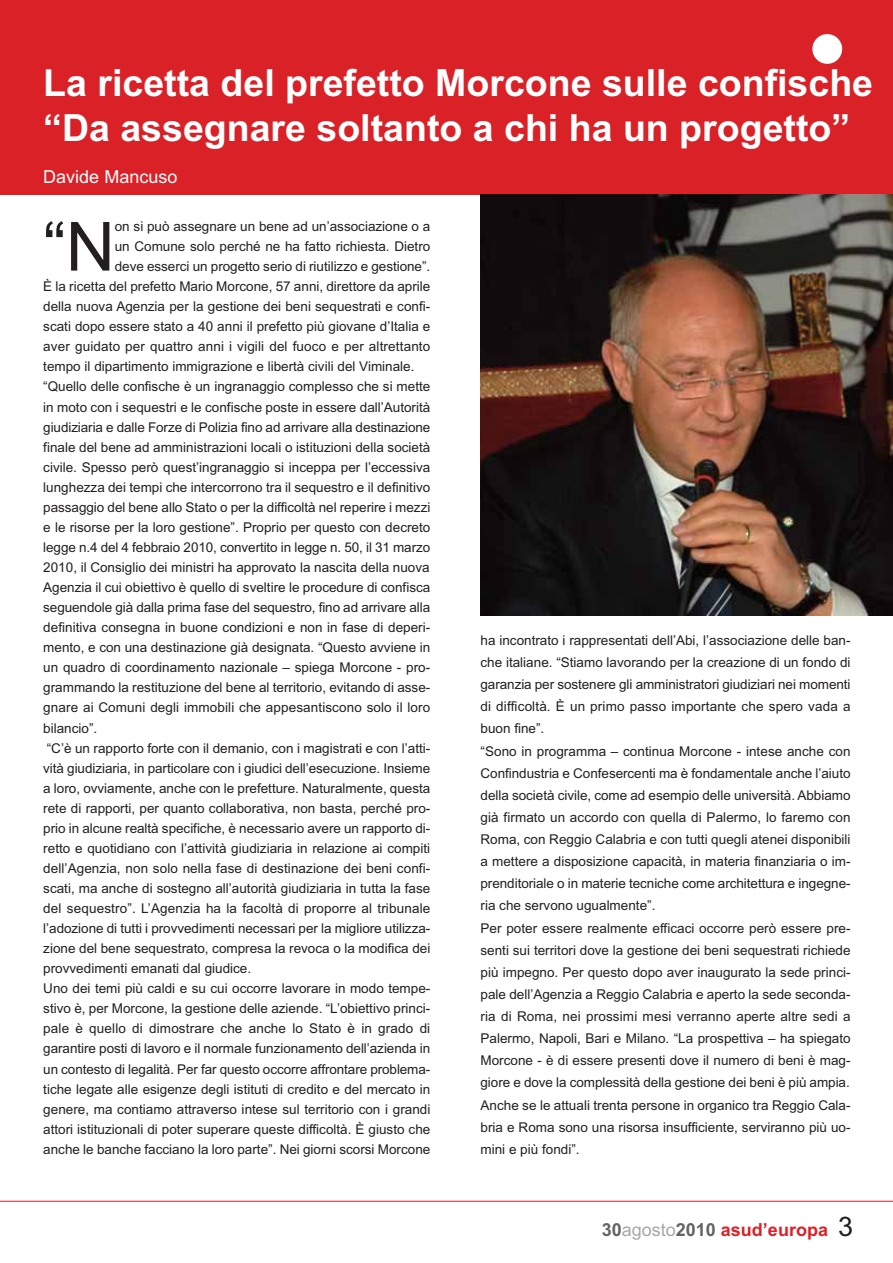
<style>
.page{position:relative;width:893px;height:1263px;background:#fff}
.page>*{position:absolute;margin:0;border:0;box-sizing:border-box;transform-origin:0 0}
.t1{font:67.8px "Arial";color:#231f20}
.t2{font:700 37.5px/45px "Arial";color:#fff}
.t3{font:700 18px "Arial";color:#da2128}
.t4{font:18px "Arial";color:#fff}
.t5{font:13.5px/22px "Arial";color:#231f20}
.s1{color:#656262}
.s2{font-weight:400;color:#a9a7a6}
.s3{font-weight:400;font-size:27px;color:#231f20}
</style>
<div class="page">
<div style="left:0;top:0;width:892px;height:194px;background:#da2128"></div>
<div style="left:812px;top:34px;width:30px;height:30px;background:#fff;border-radius:50%"></div>
<img style="left:480px;top:194px;width:412px;height:421px">
<hr style="left:0;top:1201px;width:892px;height:1px;background:#da2128">
<h2 class="t2" style="left:43px;top:64px;width:831px">La ricetta del prefetto Morcone sulle confische “Da assegnare soltanto a chi ha un progetto”</h2>
<h3 class="t4" style="left:43px;top:170px;width:136px">Davide Mancuso</h3>
<h1 class="t1" style="left:43px;top:222px;width:73px">“N</h1>
<p class="t5" style="left:115px;top:217px;width:317px">on si può assegnare un bene ad un’associazione o a</p>
<p class="t5" style="left:115px;top:237px;width:317px">un Comune solo perché ne ha fatto richiesta. Dietro</p>
<p class="t5" style="left:115px;top:257px;width:317px">deve esserci un progetto serio di riutilizzo e gestione”.</p>
<p class="t5" style="left:43px;top:277px;width:388px">È la ricetta del prefetto Mario Morcone, 57 anni, direttore da aprile</p>
<p class="t5" style="left:43px;top:297px;width:388px">della nuova Agenzia per la gestione dei beni sequestrati e confi-</p>
<p class="t5" style="left:43px;top:317px;width:388px">scati dopo essere stato a 40 anni il prefetto più giovane d’Italia e</p>
<p class="t5" style="left:43px;top:337px;width:388px">aver guidato per quattro anni i vigili del fuoco e per altrettanto</p>
<p class="t5" style="left:43px;top:357px;width:373px">tempo il dipartimento immigrazione e libertà civili del Viminale.</p>
<p class="t5" style="left:43px;top:377px;width:388px">“Quello delle confische è un ingranaggio complesso che si mette</p>
<p class="t5" style="left:43px;top:397px;width:388px">in moto con i sequestri e le confische poste in essere dall’Autorità</p>
<p class="t5" style="left:43px;top:417px;width:388px">giudiziaria e dalle Forze di Polizia fino ad arrivare alla destinazione</p>
<p class="t5" style="left:43px;top:437px;width:388px">finale del bene ad amministrazioni locali o istituzioni della società</p>
<p class="t5" style="left:43px;top:457px;width:388px">civile. Spesso però quest’ingranaggio si inceppa per l’eccessiva</p>
<p class="t5" style="left:43px;top:477px;width:388px">lunghezza dei tempi che intercorrono tra il sequestro e il definitivo</p>
<p class="t5" style="left:43px;top:497px;width:388px">passaggio del bene allo Stato o per la difficoltà nel reperire i mezzi</p>
<p class="t5" style="left:43px;top:517px;width:388px">e le risorse per la loro gestione”. Proprio per questo con decreto</p>
<p class="t5" style="left:43px;top:538px;width:388px">legge n.4 del 4 febbraio 2010, convertito in legge n. 50, il 31 marzo</p>
<p class="t5" style="left:43px;top:558px;width:388px">2010, il Consiglio dei ministri ha approvato la nascita della nuova</p>
<p class="t5" style="left:43px;top:578px;width:388px">Agenzia il cui obiettivo è quello di sveltire le procedure di confisca</p>
<p class="t5" style="left:43px;top:598px;width:388px">seguendole già dalla prima fase del sequestro, fino ad arrivare alla</p>
<p class="t5" style="left:43px;top:618px;width:388px">definitiva consegna in buone condizioni e non in fase di deperi-</p>
<p class="t5" style="left:43px;top:638px;width:388px">mento, e con una destinazione già designata. “Questo avviene in</p>
<p class="t5" style="left:43px;top:658px;width:388px">un quadro di coordinamento nazionale – spiega Morcone - pro-</p>
<p class="t5" style="left:43px;top:678px;width:388px">grammando la restituzione del bene al territorio, evitando di asse-</p>
<p class="t5" style="left:43px;top:698px;width:388px">gnare ai Comuni degli immobili che appesantiscono solo il loro</p>
<p class="t5" style="left:43px;top:718px;width:55px">bilancio”.</p>
<p class="t5" style="left:47px;top:738px;width:385px">“C’è un rapporto forte con il demanio, con i magistrati e con l’atti-</p>
<p class="t5" style="left:43px;top:758px;width:388px">vità giudiziaria, in particolare con i giudici dell’esecuzione. Insieme</p>
<p class="t5" style="left:43px;top:778px;width:388px">a loro, ovviamente, anche con le prefetture. Naturalmente, questa</p>
<p class="t5" style="left:43px;top:798px;width:388px">rete di rapporti, per quanto collaborativa, non basta, perché pro-</p>
<p class="t5" style="left:43px;top:818px;width:388px">prio in alcune realtà specifiche, è necessario avere un rapporto di-</p>
<p class="t5" style="left:43px;top:838px;width:388px">retto e quotidiano con l’attività giudiziaria in relazione ai compiti</p>
<p class="t5" style="left:43px;top:858px;width:388px">dell’Agenzia, non solo nella fase di destinazione dei beni confi-</p>
<p class="t5" style="left:43px;top:879px;width:388px">scati, ma anche di sostegno all’autorità giudiziaria in tutta la fase</p>
<p class="t5" style="left:43px;top:899px;width:388px">del sequestro”. L’Agenzia ha la facoltà di proporre al tribunale</p>
<p class="t5" style="left:43px;top:919px;width:388px">l’adozione di tutti i provvedimenti necessari per la migliore utilizza-</p>
<p class="t5" style="left:43px;top:939px;width:388px">zione del bene sequestrato, compresa la revoca o la modifica dei</p>
<p class="t5" style="left:43px;top:959px;width:209px">provvedimenti emanati dal giudice.</p>
<p class="t5" style="left:43px;top:979px;width:388px">Uno dei temi più caldi e su cui occorre lavorare in modo tempe-</p>
<p class="t5" style="left:43px;top:999px;width:388px">stivo è, per Morcone, la gestione delle aziende. “L’obiettivo princi-</p>
<p class="t5" style="left:43px;top:1019px;width:388px">pale è quello di dimostrare che anche lo Stato è in grado di</p>
<p class="t5" style="left:43px;top:1039px;width:388px">garantire posti di lavoro e il normale funzionamento dell’azienda in</p>
<p class="t5" style="left:43px;top:1059px;width:388px">un contesto di legalità. Per far questo occorre affrontare problema-</p>
<p class="t5" style="left:43px;top:1079px;width:388px">tiche legate alle esigenze degli istituti di credito e del mercato in</p>
<p class="t5" style="left:43px;top:1099px;width:388px">genere, ma contiamo attraverso intese sul territorio con i grandi</p>
<p class="t5" style="left:43px;top:1119px;width:388px">attori istituzionali di poter superare queste difficoltà. È giusto che</p>
<p class="t5" style="left:43px;top:1139px;width:388px">anche le banche facciano la loro parte”. Nei giorni scorsi Morcone</p>
<p class="t5" style="left:480px;top:631px;width:371px">ha incontrato i rappresentati dell’Abi, l’associazione delle ban&shy;che italiane. “Stiamo lavorando per la creazione di un fondo di garanzia per sostenere gli amministratori giudiziari nei momenti di difficoltà. È un primo passo importante che spero vada a buon fine”.<br>“Sono in programma – continua Morcone - intese anche con Confindustria e Confesercenti ma è fondamentale anche l’aiuto della società civile, come ad esempio delle università. Abbiamo già firmato un accordo con quella di Palermo, lo faremo con Roma, con Reggio Calabria e con tutti quegli atenei disponibili a mettere a disposizione capacità, in materia finanziaria o im&shy;prenditoriale o in materie tecniche come architettura e ingegne&shy;ria che servono ugualmente”.<br>Per poter essere realmente efficaci occorre però essere pre&shy;senti sui territori dove la gestione dei beni sequestrati richiede più impegno. Per questo dopo aver inaugurato la sede princi&shy;pale dell’Agenzia a Reggio Calabria e aperto la sede seconda&shy;ria di Roma, nei prossimi mesi verranno aperte altre sedi a Palermo, Napoli, Bari e Milano. “La prospettiva – ha spiegato Morcone - è di essere presenti dove il numero di beni è mag&shy;giore e dove la complessità della gestione dei beni è più ampia.<br>Anche se le attuali trenta persone in organico tra Reggio Cala&shy;bria e Roma sono una risorsa insufficiente, serviranno più uo&shy;mini e più fondi”.</p>
<h3 class="t3" style="left:601px;top:1223px;width:253px"><span class="s1">30</span><span class="s2">agosto</span><span class="s1">2010</span> asud’europa <span class="s3">3</span></h3>
</div>
